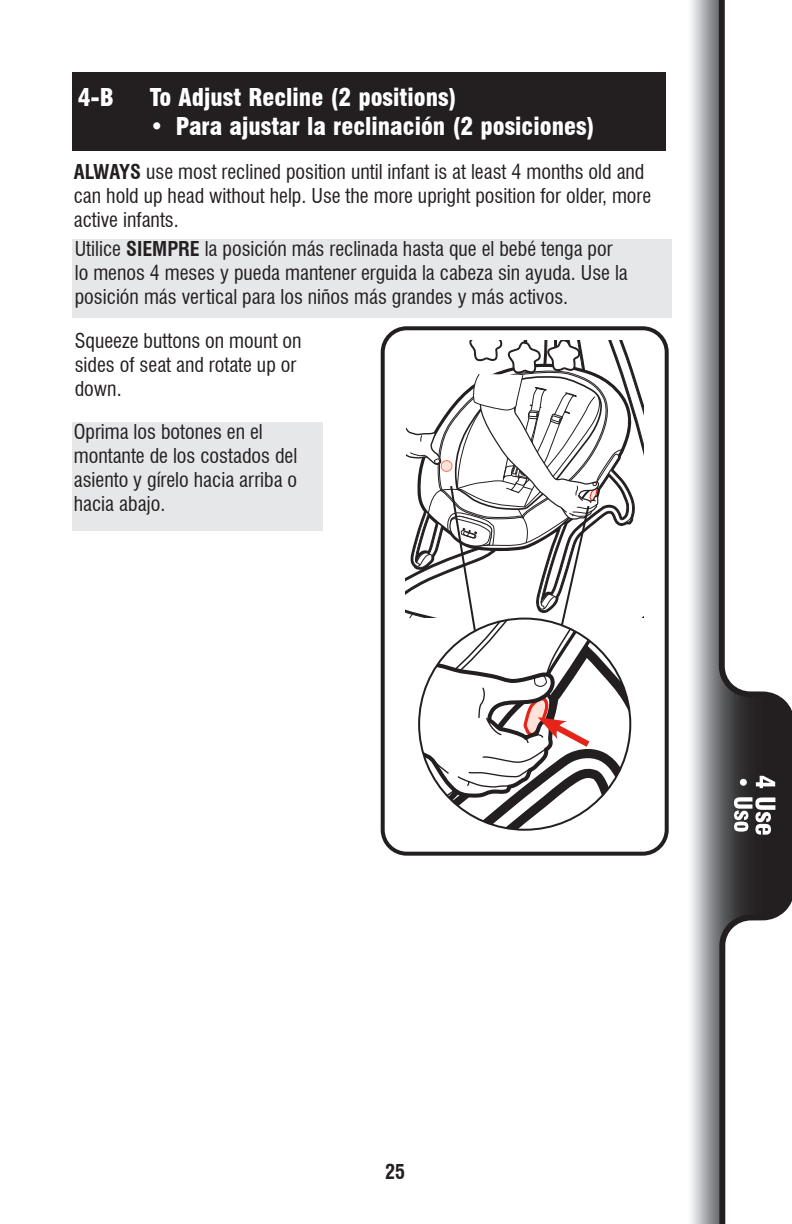
<style>
.page{position:relative;width:792px;height:1224px;background:#fff}
.page>*{position:absolute;margin:0;border:0;box-sizing:border-box;transform-origin:0 0}
.Banner{font:900 condensed 24px "Swiss 721 BT";color:#fff}
.t1{font:condensed 20px/24px "Swiss 721 BT";color:#231f20}
.t2{font:700 condensed 20px "Swiss 721 BT";color:#231f20}
.s1{font-weight:700}
</style>
<div class="page">
<img style="left:691px;top:0;width:28px;height:1224px">
<svg style="left:719px;top:0;width:73px;height:1224px"></svg>
<svg style="left:756px;top:776px;width:19px;height:12px"></svg>
<svg style="left:740px;top:779px;width:7px;height:7px"></svg>
<svg style="left:734px;top:797px;width:41px;height:38px"></svg>
<div style="left:73px;top:239px;width:599px;height:79px;background:#e6e7e9"></div>
<div style="left:72px;top:422px;width:250px;height:109px;background:#e6e7e9"></div>
<div style="left:72px;top:72px;width:594px;height:79px;background:#231f20"></div>
<div style="left:381px;top:326px;width:288px;height:530px;border:4px solid #231f20;border-radius:24px"></div>
<svg style="left:451px;top:801px;width:148px;height:24px"></svg>
<svg style="left:490px;top:825px;width:69px;height:5px"></svg>
<svg style="left:406px;top:341px;width:238px;height:460px"></svg>
<p class="Banner" style="left:78px;top:83px;width:38px">4-B</p>
<p class="Banner" style="left:150px;top:83px;width:308px">To Adjust Recline (2 positions)</p>
<p class="Banner" style="left:150px;top:112px;width:446px">• Para ajustar la reclinación (2 posiciones)</p>
<p class="t1" style="left:74px;top:160px;width:579px"><span class="s1">ALWAYS</span> use most reclined position until infant is at least 4 months old and can hold up head without help. Use the more upright position for older, more active infants.</p>
<p class="t1" style="left:75px;top:237px;width:555px">Utilice <span class="s1">SIEMPRE</span> la posición más reclinada hasta que el bebé tenga por lo menos 4 meses y pueda mantener erguida la cabeza sin ayuda. Use la posición más vertical para los niños más grandes y más activos.</p>
<p class="t1" style="left:75px;top:329px;width:228px">Squeeze buttons on mount on sides of seat and rotate up or down.</p>
<p class="t1" style="left:74px;top:420px;width:225px">Oprima los botones en el montante de los costados del asiento y gírelo hacia arriba o hacia abajo.</p>
<p class="t2" style="left:385px;top:1160px;width:21px">25</p>
</div>
